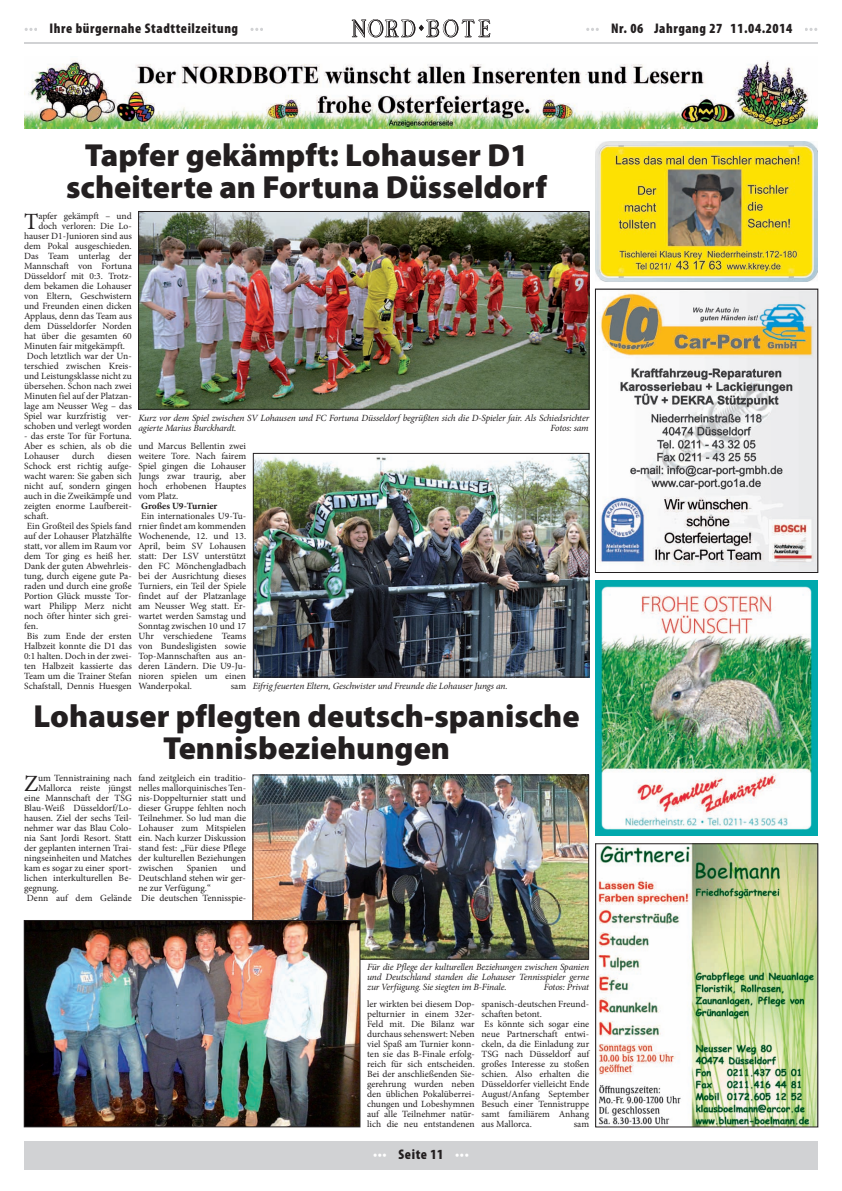
<style>
.page{position:relative;width:842px;height:1191px;background:#fff}
.page>*{position:absolute;margin:0;border:0;box-sizing:border-box;transform-origin:0 0}
.t1{font:900 32px/32px "Myriad Pro";color:#231f20;text-align:center}
.t2{font:23.2px "Minion Pro";color:#231f20}
.t3{font:900 condensed 14px "Myriad Pro";letter-spacing:.04em;color:#231f20}
.t4{font:9.5px/10px "Minion Pro";color:#231f20;text-align:justify}
.t5{font:italic 9.5px/10px "Minion Pro";letter-spacing:-.015em;color:#231f20}
.t6{font:700 9.5px "Minion Pro";color:#231f20}
.s1{color:#fff}
</style>
<div class="page">
<div style="left:24px;top:1141px;width:794px;height:28px;background:#d1d2d4"></div>
<svg style="left:25px;top:28px;width:12px;height:3px"></svg>
<svg style="left:250px;top:28px;width:13px;height:3px"></svg>
<hr style="left:24px;top:42px;width:794px;height:1px;background:#d1d2d4">
<svg style="left:586px;top:28px;width:13px;height:3px"></svg>
<svg style="left:805px;top:28px;width:12px;height:3px"></svg>
<svg style="left:352px;top:19px;width:138px;height:18px"></svg>
<img style="left:595px;top:142px;width:223px;height:139px">
<img style="left:25px;top:60px;width:793px;height:68px">
<img style="left:600px;top:291px;width:216px;height:279px">
<div style="left:595px;top:289px;width:223px;height:283px;border:1px solid #231f20"></div>
<img style="left:595px;top:580px;width:223px;height:255px">
<img style="left:598px;top:845px;width:218px;height:280px">
<div style="left:596px;top:843px;width:222px;height:284px;border:1px solid #231f20"></div>
<img style="left:140px;top:213px;width:447px;height:194px">
<div style="left:138px;top:211px;width:451px;height:198px;border:1px solid #231f20"></div>
<img style="left:255px;top:455px;width:332px;height:220px">
<div style="left:253px;top:453px;width:336px;height:224px;border:1px solid #231f20"></div>
<img style="left:255px;top:777px;width:332px;height:180px">
<div style="left:253px;top:775px;width:336px;height:184px;border:1px solid #231f20"></div>
<img style="left:26px;top:922px;width:332px;height:203px">
<div style="left:24px;top:920px;width:336px;height:207px;border:1px solid #231f20"></div>
<h3 class="t3" style="left:50px;top:24px;width:190px">Ihre bürgernahe Stadtteilzeitung</h3>
<h3 class="t3" style="left:611px;top:24px;width:183px">Nr. 06 <span class="s1">•</span> Jahrgang 27 <span class="s1">•</span>11.04.2014</h3>
<h1 class="t1" style="left:66px;top:142px;width:482px">Tapfer gekämpft: Lohauser D1 scheiterte an Fortuna Düsseldorf</h1>
<h2 class="t2" style="left:24px;top:212px;width:16px">T</h2>
<p class="t4" style="left:38px;top:211px;width:95px">apfer gekämpft – und</p>
<p class="t4" style="left:38px;top:221px;width:95px">doch verloren: Die Lo-</p>
<p class="t4" style="left:24px;top:231px;width:109px">hauser D1-Junioren sind aus</p>
<p class="t4" style="left:24px;top:241px;width:109px">dem Pokal ausgeschieden.</p>
<p class="t4" style="left:24px;top:251px;width:109px">Das Team unterlag der</p>
<p class="t4" style="left:24px;top:261px;width:109px">Mannschaft von Fortuna</p>
<p class="t4" style="left:24px;top:271px;width:109px">Düsseldorf mit 0:3. Trotz-</p>
<p class="t4" style="left:24px;top:281px;width:109px">dem bekamen die Lohauser</p>
<p class="t4" style="left:24px;top:291px;width:109px">von Eltern, Geschwistern</p>
<p class="t4" style="left:24px;top:301px;width:109px">und Freunden einen dicken</p>
<p class="t4" style="left:24px;top:311px;width:109px">Applaus, denn das Team aus</p>
<p class="t4" style="left:24px;top:321px;width:109px">dem Düsseldorfer Norden</p>
<p class="t4" style="left:24px;top:331px;width:109px">hat über die gesamten 60</p>
<p class="t4" style="left:24px;top:341px;width:102px">Minuten fair mitgekämpft.</p>
<p class="t4" style="left:27px;top:351px;width:106px">Doch letztlich war der Un-</p>
<p class="t4" style="left:24px;top:361px;width:109px">terschied zwischen Kreis-</p>
<p class="t4" style="left:24px;top:371px;width:109px">und Leistungsklasse nicht zu</p>
<p class="t4" style="left:24px;top:381px;width:109px">übersehen. Schon nach zwei</p>
<p class="t4" style="left:24px;top:391px;width:109px">Minuten fiel auf der Platzan-</p>
<p class="t4" style="left:24px;top:401px;width:109px">lage am Neusser Weg – das</p>
<p class="t4" style="left:24px;top:411px;width:109px">Spiel war kurzfristig ver-</p>
<p class="t4" style="left:24px;top:421px;width:109px">schoben und verlegt worden</p>
<p class="t4" style="left:24px;top:431px;width:109px">- das erste Tor für Fortuna.<br>Aber es schien, als ob die Lohauser</p>
<p class="t5" style="left:138px;top:414px;width:452px">Kurz vor dem Spiel zwischen SV Lohausen und FC Fortuna Düsseldorf begrüßten sich die D-Spieler fair. Als Schiedsrichter agierte Marius Burckhardt.</p>
<p class="t5" style="left:550px;top:424px;width:40px">Fotos: sam</p>
<p class="t4" style="left:24px;top:451px;width:109px;text-align:left;text-indent:83px">diesen<br>Schock erst richtig aufge&shy;wacht waren: Sie gaben sich nicht auf, sondern gingen auch in die Zweikämpfe und zeigten enorme Laufbereit&shy;schaft.<br>Ein Großteil des Spiels fand auf der Lohauser Platzhälfte statt, vor allem im Raum vor dem Tor ging es heiß her.<br>Dank der guten Abwehrleis&shy;tung, durch eigene gute Pa&shy;raden und durch eine große<br>Portion Glück musste Tor&shy;wart Philipp Merz nicht noch öfter hinter sich grei&shy;fen.<br>Bis zum Ende der ersten<br>Halbzeit konnte die D1 das<br>0:1 halten. Doch in der zwei&shy;ten Halbzeit kassierte das<br>Team um die Trainer Stefan<br>Schafstall, Dennis Huesgen</p>
<p class="t4" style="left:138px;top:441px;width:109px">und Marcus Bellentin zwei weitere Tore. Nach fairem Spiel gingen die Lohauser Jungs zwar traurig, aber hoch erhobenen Hauptes vom Platz.</p>
<p class="t4" style="left:72px;top:451px;width:24px">durch</p>
<p class="t6" style="left:141px;top:502px;width:78px">Großes U9-Turnier</p>
<p class="t4" style="left:138px;top:511px;width:109px">Ein internationales U9-Tu&shy;rnier findet am kommenden Wochenende, 12. und 13.<br>April, beim SV Lohausen statt: Der LSV unterstützt den FC Mönchengladbach bei der Ausrichtung dieses Turniers, ein Teil der Spiele findet auf der Platzanlage am Neusser Weg statt. Er&shy;wartet werden Samstag und Sonntag zwischen 10 und 17<br>Uhr verschiedene Teams von Bundesligisten sowie Top-Mannschaften aus an&shy;deren Ländern. Die U9-Ju&shy;nioren spielen um einen Wanderpokal.</p>
<p class="t5" style="left:253px;top:682px;width:256px">Eifrig feuerten Eltern, Geschwister und Freunde die Lohauser Jungs an.</p>
<h1 class="t1" style="left:34px;top:703px;width:547px">Lohauser pflegten deutsch-spanische<br>Tennisbeziehungen</h1>
<p class="t4" style="left:231px;top:681px;width:17px">sam</p>
<h2 class="t2" style="left:24px;top:774px;width:16px">Z</h2>
<p class="t4" style="left:38px;top:773px;width:95px">um Tennistraining nach</p>
<p class="t4" style="left:138px;top:773px;width:109px">fand zeitgleich ein traditio&shy;nelles mallorquinisches Ten&shy;nis-Doppelturnier statt und dieser Gruppe fehlten noch Teilnehmer. So lud man die Lohauser zum Mitspielen ein. Nach kurzer Diskussion stand fest: „Für diese Pflege der kulturellen Beziehungen zwischen</p>
<p class="t4" style="left:38px;top:783px;width:95px">Mallorca reiste jüngst</p>
<p class="t4" style="left:24px;top:793px;width:109px">eine Mannschaft der TSG</p>
<p class="t4" style="left:24px;top:803px;width:109px">Blau-Weiß Düsseldorf/Lo-</p>
<p class="t4" style="left:24px;top:813px;width:109px">hausen. Ziel der sechs Teil-</p>
<p class="t4" style="left:24px;top:823px;width:109px">nehmer war das Blau Colo-</p>
<p class="t4" style="left:24px;top:833px;width:109px">nia Sant Jordi Resort. Statt</p>
<p class="t4" style="left:24px;top:843px;width:109px">der geplanten internen Trai-</p>
<p class="t4" style="left:24px;top:853px;width:109px">ningseinheiten und Matches</p>
<p class="t4" style="left:24px;top:863px;width:109px">kam es sogar zu einer sport-</p>
<p class="t4" style="left:24px;top:873px;width:109px">lichen interkulturellen Be-</p>
<p class="t4" style="left:24px;top:883px;width:36px">gegnung.</p>
<p class="t4" style="left:27px;top:893px;width:106px">Denn auf dem Gelände</p>
<p class="t4" style="left:138px;top:863px;width:109px;text-align:left;text-indent:92px">und<br>Deutschland stehen wir ger&shy;ne zur Verfügung.“<br>Die deutschen Tennisspie-</p>
<p class="t4" style="left:187px;top:863px;width:32px">Spanien</p>
<p class="t5" style="left:367px;top:963px;width:224px;text-align:justify">Für die Pflege der kulturellen Beziehungen zwischen Spanien und Deutschland standen die Lohauser Tennisspieler gerne zur Verfügung. Sie siegten im B-Finale.</p>
<p class="t5" style="left:544px;top:983px;width:47px">Fotos: Privat</p>
<p class="t4" style="left:367px;top:999px;width:109px">ler wirkten bei diesem Dop&shy;pelturnier in einem 32er-Feld mit. Die Bilanz war durchaus sehenswert: Neben viel Spaß am Turnier konn&shy;ten sie das B-Finale erfolg&shy;reich für sich entscheiden.<br>Bei der anschließenden Sie&shy;gerehrung wurden neben den üblichen Pokalüberrei&shy;chungen und Lobeshymnen auf alle Teilnehmer natür&shy;lich die neu entstandenen</p>
<p class="t4" style="left:481px;top:999px;width:109px;text-align:left">spanisch-deutschen Freund&shy;schaften betont.<br>Es könnte sich sogar eine neue Partnerschaft entwi&shy;ckeln, da die Einladung zur<br>TSG nach Düsseldorf auf großes Interesse zu stoßen schien. Also erhalten die<br>Düsseldorfer vielleicht Ende<br>August/Anfang September<br>Besuch einer Tennistruppe samt familiärem Anhang aus Mallorca.</p>
<p class="t4" style="left:574px;top:1119px;width:17px">sam</p>
<h3 class="t3" style="left:373px;top:1149px;width:97px"><span class="s1">•••</span> Seite 11 <span class="s1">•••</span></h3>
</div>
